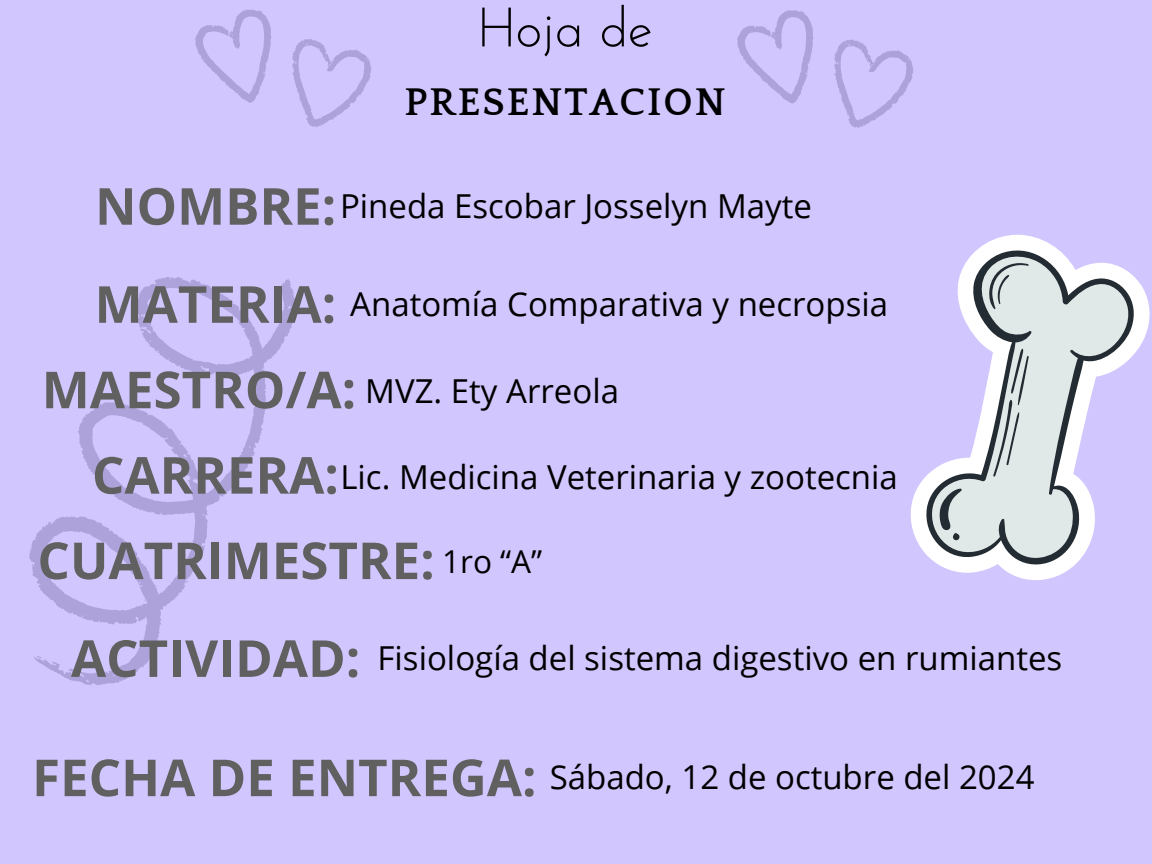
<style>
.page{position:relative;width:1152px;height:864px;background:#d1c6fe}
.page>*{position:absolute;margin:0;border:0;box-sizing:border-box;transform-origin:0 0}
.t1{font:55.5px "Josefin Sans";color:#000}
.t2{font:700 51px "Open Sans";color:#606060}
.t3{font:700 39.6px "Quattrocento";letter-spacing:.05em;color:#000}
.t4{font:33px "Open Sans";color:#000}
.t5{font:31.5px "Open Sans";color:#000}
</style>
<div class="page">
<svg style="left:737px;top:10px;width:76px;height:94px"></svg>
<svg style="left:834px;top:39px;width:79px;height:89px"></svg>
<svg style="left:195px;top:9px;width:76px;height:94px"></svg>
<svg style="left:292px;top:39px;width:79px;height:88px"></svg>
<svg style="left:29px;top:277px;width:267px;height:409px"></svg>
<svg style="left:33px;top:655px;width:9px;height:5px"></svg>
<svg style="left:91px;top:438px;width:3px;height:5px"></svg>
<svg style="left:910px;top:235px;width:240px;height:345px"></svg>
<svg style="left:923px;top:244px;width:212px;height:321px"></svg>
<h1 class="t1" style="left:477px;top:5px;width:178px">Hoja de</h1>
<p class="t3" style="left:405px;top:81px;width:323px">PRESENTACION</p>
<h2 class="t2" style="left:95px;top:170px;width:243px">NOMBRE:</h2>
<p class="t4" style="left:340px;top:183px;width:473px">Pineda Escobar Josselyn Mayte</p>
<p class="t2" style="left:95px;top:268px;width:243px">MATERIA:</p>
<h2 class="t4" style="left:350px;top:281px;width:539px">Anatomía Comparativa y necropsia</h2>
<p class="t2" style="left:42px;top:354px;width:316px">MAESTRO/A:</p>
<p class="t4" style="left:365px;top:368px;width:255px">MVZ. Ety Arreola</p>
<h2 class="t2" style="left:92px;top:439px;width:248px">CARRERA:</h2>
<h2 class="t4" style="left:341px;top:453px;width:559px">Lic. Medicina Veterinaria y zootecnia</h2>
<p class="t2" style="left:37px;top:525px;width:399px">CUATRIMESTRE:</p>
<p class="t5" style="left:442px;top:539px;width:102px">1ro “A”</p>
<p class="t2" style="left:71px;top:622px;width:291px">ACTIVIDAD:</p>
<h2 class="t4" style="left:378px;top:635px;width:686px">Fisiología del sistema digestivo en rumiantes</h2>
<p class="t2" style="left:32px;top:742px;width:506px">FECHA DE ENTREGA:</p>
<p class="t4" style="left:550px;top:754px;width:486px">Sábado, 12 de octubre del 2024</p>
</div>
